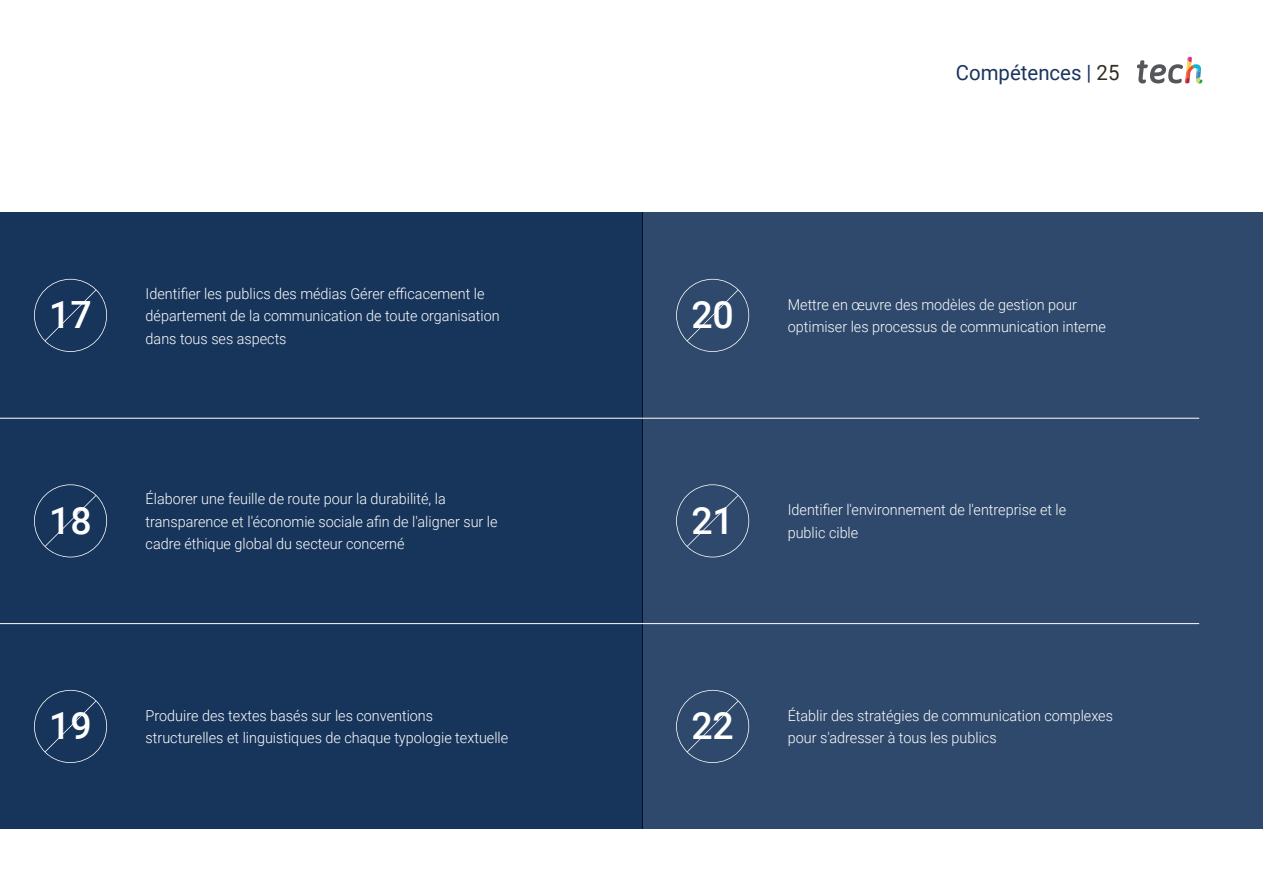
<style>
.page{position:relative;width:1263px;height:893px;background:#fff}
.page>*{position:absolute;margin:0;border:0;box-sizing:border-box;transform-origin:0 0}
.t1{font:500 37.5px "Roboto";color:#fff}
.t2{font:21px "Roboto";color:#1a355c}
.t3{font:300 15px/22.5px "Roboto";color:#fff;scale:.96 1}
.s1{color:#312e20}
</style>
<div class="page">
<svg style="left:1137px;top:57px;width:65px;height:27px"></svg>
<div style="left:0;top:213px;width:642px;height:616px;background:#17355b"></div>
<div style="left:642px;top:213px;width:621px;height:616px;background:#2e496b"></div>
<svg style="left:34px;top:484px;width:73px;height:73px"></svg>
<svg style="left:34px;top:690px;width:73px;height:73px"></svg>
<svg style="left:676px;top:279px;width:73px;height:73px"></svg>
<svg style="left:34px;top:279px;width:73px;height:73px"></svg>
<hr style="left:0;top:418px;width:1199px;height:1px;background:#fff">
<hr style="left:0;top:623px;width:1199px;height:1px;background:#fff">
<svg style="left:676px;top:484px;width:73px;height:73px"></svg>
<svg style="left:676px;top:690px;width:73px;height:73px"></svg>
<h2 class="t2" style="left:956px;top:57px;width:165px">Compétences | <span class="s1">25</span></h2>
<p class="t3" style="left:146px;top:281px;width:370px">Identifier les publics des médias Gérer efficacement le département de la communication de toute organisation dans tous ses aspects</p>
<h1 class="t1" style="left:49px;top:288px;width:44px">17</h1>
<h1 class="t1" style="left:691px;top:288px;width:44px">20</h1>
<p class="t3" style="left:788px;top:293px;width:333px">Mettre en œuvre des modèles de gestion pour optimiser les processus de communication interne</p>
<h1 class="t1" style="left:49px;top:494px;width:44px">18</h1>
<p class="t3" style="left:146px;top:487px;width:368px">Élaborer une feuille de route pour la durabilité, la transparence et l'économie sociale afin de l'aligner sur le cadre éthique global du secteur concerné</p>
<h1 class="t1" style="left:691px;top:494px;width:44px">21</h1>
<p class="t3" style="left:788px;top:498px;width:292px">Identifier l'environnement de l'entreprise et le</p>
<p class="t3" style="left:788px;top:521px;width:75px">public cible</p>
<h1 class="t1" style="left:49px;top:699px;width:44px">19</h1>
<p class="t3" style="left:146px;top:704px;width:379px">Produire des textes basés sur les conventions structurelles et linguistiques de chaque typologie textuelle</p>
<h1 class="t1" style="left:691px;top:699px;width:44px">22</h1>
<p class="t3" style="left:788px;top:704px;width:340px">Établir des stratégies de communication complexes</p>
<p class="t3" style="left:788px;top:726px;width:219px">pour s'adresser à tous les publics</p>
</div>
